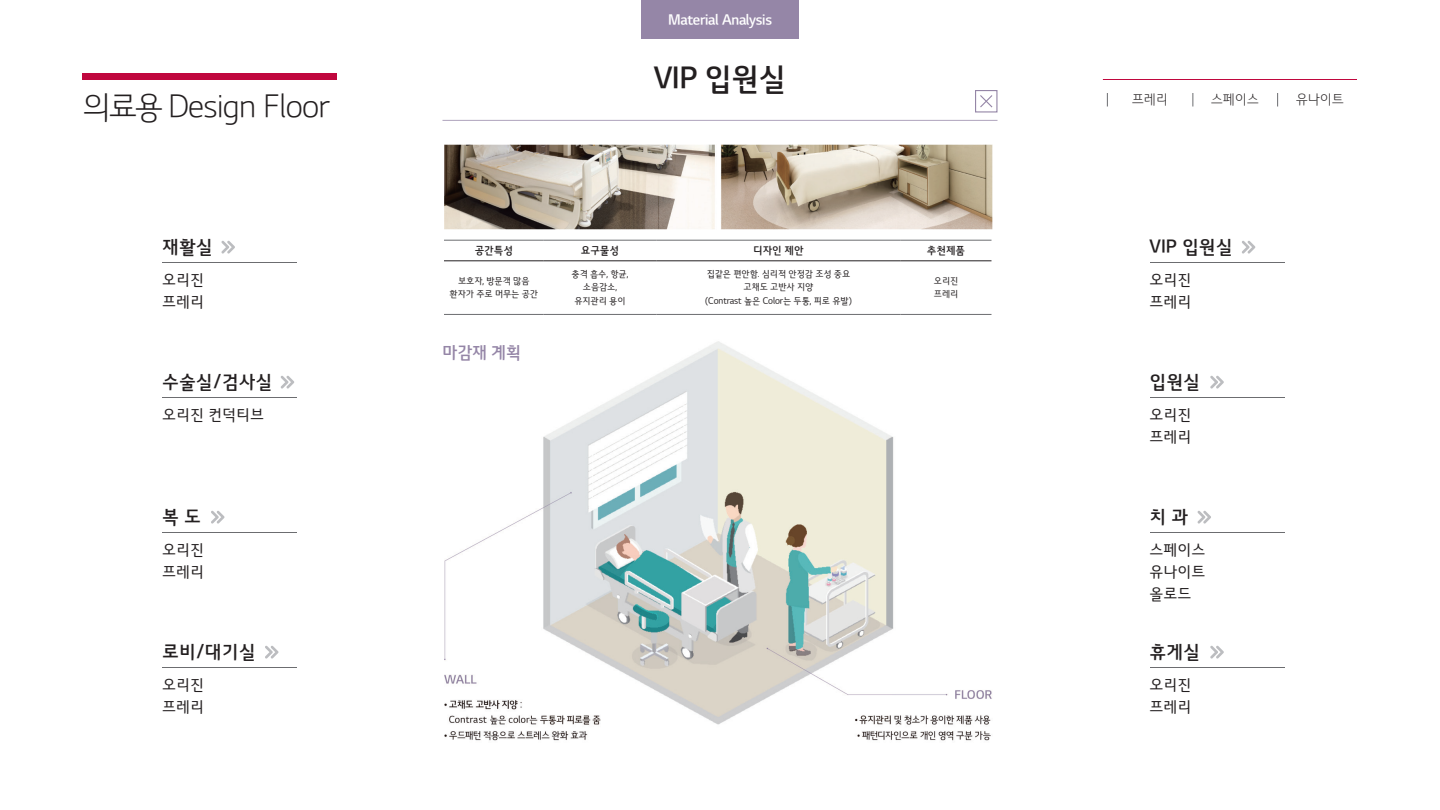
<style>
.page{position:relative;width:1440px;height:810px;background:#fff}
.page>*{position:absolute;margin:0;border:0;box-sizing:border-box;transform-origin:0 0}
.t1{font:31.5px "LG Sm Haotf TL";letter-spacing:-.02em;color:#231f20}
.t2{font:30px "LG Sm Haotf TSB";letter-spacing:-.02em;color:#231f20}
.t3{font:18px "LG Sm Haotf TSB";color:#231f20}
.t4{font:16.5px "LG Sm Haotf TSB";color:#9586a7}
.t5{font:15px/22.3px "LG Sm Haotf TR";color:#231f20}
.t6{font:14.25px "LG Sm Haotf TSB";letter-spacing:-.02em;color:#fff}
.t7{font:13.5px "LG Sm Haotf TL";letter-spacing:-.02em;color:#231f20}
.t8{font:10.5px "LG Sm Haotf TSB";letter-spacing:-.01em;color:#231f20}
.t9{font:9px/13.5px "LG Sm Haotf TR";letter-spacing:-.01em;color:#231f20;text-align:center}
</style>
<div class="page">
<svg style="left:1107px;top:93px;width:1px;height:13px"></svg>
<svg style="left:1192px;top:93px;width:1px;height:13px"></svg>
<svg style="left:1277px;top:93px;width:1px;height:13px"></svg>
<hr style="left:82px;top:79px;width:1276px;height:1px;background:#c0073e">
<div style="left:82px;top:74px;width:293px;height:6px;background:#c0073e"></div>
<hr style="left:162px;top:262px;width:135px;height:1px;background:#6c6d70">
<hr style="left:162px;top:398px;width:135px;height:1px;background:#6c6d70">
<hr style="left:162px;top:532px;width:135px;height:1px;background:#6c6d70">
<hr style="left:162px;top:668px;width:135px;height:1px;background:#6c6d70">
<hr style="left:1150px;top:262px;width:135px;height:1px;background:#6c6d70">
<hr style="left:1150px;top:398px;width:135px;height:1px;background:#6c6d70">
<hr style="left:1150px;top:532px;width:135px;height:1px;background:#6c6d70">
<hr style="left:1150px;top:668px;width:135px;height:1px;background:#6c6d70">
<svg style="left:221px;top:241px;width:14px;height:13px"></svg>
<svg style="left:281px;top:376px;width:13px;height:13px"></svg>
<svg style="left:211px;top:511px;width:13px;height:13px"></svg>
<svg style="left:265px;top:646px;width:13px;height:13px"></svg>
<svg style="left:1242px;top:241px;width:13px;height:13px"></svg>
<svg style="left:1210px;top:376px;width:14px;height:13px"></svg>
<svg style="left:1197px;top:511px;width:14px;height:13px"></svg>
<svg style="left:1210px;top:646px;width:14px;height:13px"></svg>
<img style="left:338px;top:74px;width:764px;height:187px">
<img style="left:442px;top:140px;width:556px;height:92px">
<img style="left:444px;top:341px;width:548px;height:400px">
<div style="left:641px;top:0;width:158px;height:39px;background:#9586a7"></div>
<hr style="left:442px;top:120px;width:556px;height:1px;background:#afa3bc">
<div style="left:975px;top:90px;width:23px;height:22px;border:1px solid #9586a7"></div>
<svg style="left:979px;top:94px;width:15px;height:15px"></svg>
<svg style="left:544px;top:241px;width:1px;height:20px"></svg>
<svg style="left:656px;top:241px;width:1px;height:20px"></svg>
<hr style="left:444px;top:261px;width:100px;height:1px;background:#231f20">
<hr style="left:544px;top:261px;width:112px;height:1px;background:#231f20">
<hr style="left:656px;top:261px;width:245px;height:1px;background:#231f20">
<hr style="left:901px;top:261px;width:91px;height:1px;background:#231f20">
<hr style="left:444px;top:240px;width:100px;height:1px;background:#6c6d70">
<hr style="left:544px;top:240px;width:112px;height:1px;background:#6c6d70">
<hr style="left:656px;top:240px;width:245px;height:1px;background:#6c6d70">
<hr style="left:901px;top:240px;width:91px;height:1px;background:#6c6d70">
<hr style="left:444px;top:314px;width:100px;height:1px;background:#6c6d70">
<hr style="left:544px;top:314px;width:112px;height:1px;background:#6c6d70">
<hr style="left:656px;top:314px;width:245px;height:1px;background:#6c6d70">
<hr style="left:901px;top:314px;width:91px;height:1px;background:#6c6d70">
<h3 class="t6" style="left:668px;top:13px;width:105px">Material Analysis</h3>
<h2 class="t2" style="left:654px;top:63px;width:134px">VIP 입원실</h2>
<h1 class="t1" style="left:82px;top:91px;width:313px">의료용 Design Floor Plan</h1>
<h3 class="t7" style="left:1132px;top:92px;width:38px">프레리</h3>
<h3 class="t7" style="left:1211px;top:92px;width:50px">스페이스</h3>
<h3 class="t7" style="left:1296px;top:92px;width:50px">유나이트</h3>
<h3 class="t3" style="left:162px;top:238px;width:52px">재활실</h3>
<h3 class="t3" style="left:1150px;top:238px;width:85px">VIP 입원실</h3>
<p class="t8" style="left:475px;top:245px;width:40px">공간특성</p>
<p class="t8" style="left:581px;top:245px;width:40px">요구물성</p>
<p class="t8" style="left:753px;top:245px;width:52px">디자인 제안</p>
<p class="t8" style="left:927px;top:245px;width:40px">추천제품</p>
<p class="t9" style="left:450px;top:274px;width:90px">보호자, 방문객 많음 환자가 주로 머무는 공간</p>
<p class="t9" style="left:572px;top:267px;width:58px">충격 흡수, 항균, 소음감소, 유지관리 용이</p>
<p class="t9" style="left:705px;top:267px;width:148px">집같은 편안함. 심리적 안정감 조성 중요 고채도 고반사 지양<br>(Contrast 높은 Color는 두통, 피로 유발)</p>
<p class="t9" style="left:934px;top:274px;width:26px;text-align:left">오리진 프레리</p>
<h3 class="t5" style="left:162px;top:269px;width:43px">오리진 프레리</h3>
<h3 class="t5" style="left:1150px;top:269px;width:43px">오리진 프레리</h3>
<h3 class="t4" style="left:442px;top:344px;width:80px">마감재 계획</h3>
<h3 class="t3" style="left:162px;top:373px;width:112px">수술실/검사실</h3>
<h3 class="t3" style="left:1150px;top:373px;width:52px">입원실</h3>
<h3 class="t5" style="left:162px;top:404px;width:103px">오리진 컨덕티브</h3>
<h3 class="t5" style="left:1150px;top:404px;width:43px">오리진 프레리</h3>
<h3 class="t3" style="left:162px;top:508px;width:40px">복 도</h3>
<h3 class="t3" style="left:1150px;top:508px;width:40px">치 과</h3>
<h3 class="t5" style="left:162px;top:539px;width:43px">오리진 프레리</h3>
<h3 class="t5" style="left:1150px;top:539px;width:57px;text-align:justify">스페이스 유나이트 올로드</h3>
<h3 class="t3" style="left:162px;top:643px;width:95px">로비/대기실</h3>
<h3 class="t3" style="left:1150px;top:643px;width:52px">휴게실</h3>
<h3 class="t5" style="left:162px;top:674px;width:43px">오리진 프레리</h3>
<h3 class="t5" style="left:1150px;top:674px;width:43px">오리진 프레리</h3>
</div>
